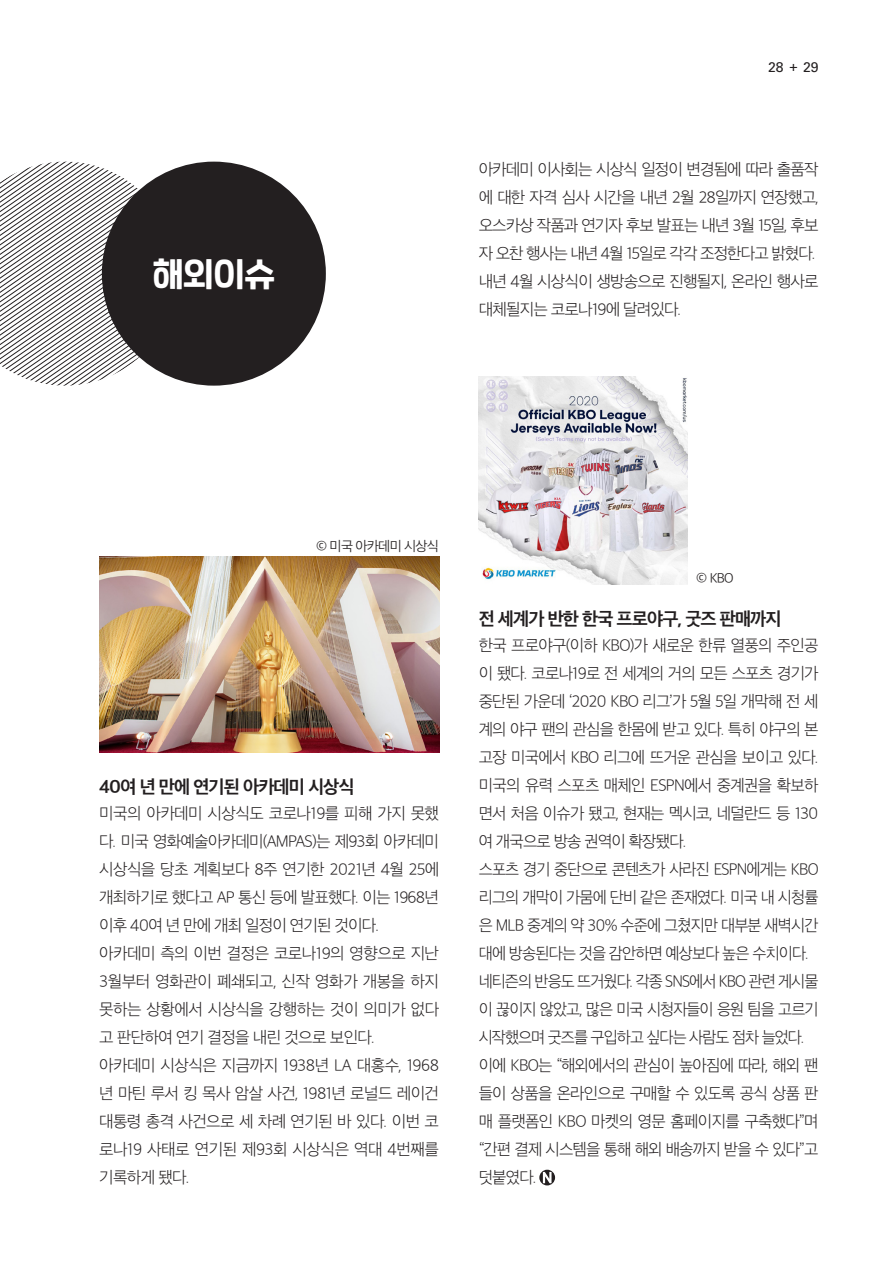
<style>
.page{position:relative;width:893px;height:1275px;background:#fff}
.page>*{position:absolute;margin:0;border:0;box-sizing:border-box;transform-origin:0 0}
.t1{font:33.25px "SD Nemony a Basic";color:#fff}
.t2{font:17.5px "SD Gothic Neoa g Bd";letter-spacing:-.05em;color:#231f20}
.t3{font:15.75px/28px "SD Gothic Neoa b Ult Lt";letter-spacing:-.05em;color:#231f20;text-align:justify}
.t4{font:14px "Univers LT Std";color:#231f20}
.t5{font:13.12px "SD Gothic Neoa c Lt";letter-spacing:-.05em;color:#231f20}
</style>
<div class="page">
<svg style="left:0;top:162px;width:176px;height:224px"></svg>
<div style="left:102px;top:162px;width:224px;height:224px;background:#231f20;border-radius:50%"></div>
<img style="left:99px;top:557px;width:340px;height:196px">
<svg style="left:539px;top:1170px;width:16px;height:15px"></svg>
<svg style="left:543px;top:1172px;width:8px;height:11px"></svg>
<img style="left:479px;top:377px;width:209px;height:208px">
<p class="t1" style="left:153px;top:257px;width:124px">해외이슈</p>
<p class="t4" style="left:768px;top:59px;width:52px">28 + 29</p>
<p class="t3" style="left:479px;top:155px;width:341px">아카데미 이사회는 시상식 일정이 변경됨에 따라 출품작 에 대한 자격 심사 시간을 내년 2월 28일까지 연장했고, 오스카상 작품과 연기자 후보 발표는 내년 3월 15일, 후보 자 오찬 행사는 내년 4월 15일로 각각 조정한다고 밝혔다.</p>
<p class="t3" style="left:479px;top:267px;width:341px">내년 4월 시상식이 생방송으로 진행될지, 온라인 행사로 대체될지는 코로나19에 달려있다.</p>
<p class="t5" style="left:316px;top:539px;width:124px">© 미국 아카데미 시상식</p>
<p class="t2" style="left:99px;top:778px;width:257px">40여 년 만에 연기된 아카데미 시상식</p>
<p class="t3" style="left:99px;top:799px;width:341px">미국의 아카데미 시상식도 코로나19를 피해 가지 못했 다. 미국 영화예술아카데미(AMPAS)는 제93회 아카데미 시상식을 당초 계획보다 8주 연기한 2021년 4월 25에 개최하기로 했다고 AP 통신 등에 발표했다. 이는 1968년 이후 40여 년 만에 개최 일정이 연기된 것이다.</p>
<p class="t3" style="left:99px;top:939px;width:341px">아카데미 측의 이번 결정은 코로나19의 영향으로 지난 3월부터 영화관이 폐쇄되고, 신작 영화가 개봉을 하지 못하는 상황에서 시상식을 강행하는 것이 의미가 없다 고 판단하여 연기 결정을 내린 것으로 보인다.</p>
<p class="t3" style="left:99px;top:1051px;width:341px">아카데미 시상식은 지금까지 1938년 LA 대홍수, 1968 년 마틴 루서 킹 목사 암살 사건, 1981년 로널드 레이건 대통령 총격 사건으로 세 차례 연기된 바 있다. 이번 코 로나19 사태로 연기된 제93회 시상식은 역대 4번째를 기록하게 됐다.</p>
<p class="t5" style="left:696px;top:572px;width:39px">© KBO</p>
<p class="t2" style="left:479px;top:610px;width:304px">전 세계가 반한 한국 프로야구, 굿즈 판매까지</p>
<p class="t3" style="left:479px;top:631px;width:341px">한국 프로야구(이하 KBO)가 새로운 한류 열풍의 주인공 이 됐다. 코로나19로 전 세계의 거의 모든 스포츠 경기가 중단된 가운데 ‘2020 KBO 리그’가 5월 5일 개막해 전 세 계의 야구 팬의 관심을 한몸에 받고 있다. 특히 야구의 본 고장 미국에서 KBO 리그에 뜨거운 관심을 보이고 있다. 미국의 유력 스포츠 매체인 ESPN에서 중계권을 확보하 면서 처음 이슈가 됐고, 현재는 멕시코, 네덜란드 등 130 여 개국으로 방송 권역이 확장됐다.</p>
<p class="t3" style="left:479px;top:855px;width:341px">스포츠 경기 중단으로 콘텐츠가 사라진 ESPN에게는 KBO 리그의 개막이 가뭄에 단비 같은 존재였다. 미국 내 시청률 은 MLB 중계의 약 30% 수준에 그쳤지만 대부분 새벽시간 대에 방송된다는 것을 감안하면 예상보다 높은 수치이다.</p>
<p class="t3" style="left:479px;top:967px;width:341px">네티즌의 반응도 뜨거웠다. 각종 SNS에서 KBO 관련 게시물 이 끊이지 않았고, 많은 미국 시청자들이 응원 팀을 고르기 시작했으며 굿즈를 구입하고 싶다는 사람도 점차 늘었다.</p>
<p class="t3" style="left:479px;top:1051px;width:341px">이에 KBO는 “해외에서의 관심이 높아짐에 따라, 해외 팬 들이 상품을 온라인으로 구매할 수 있도록 공식 상품 판 매 플랫폼인 KBO 마켓의 영문 홈페이지를 구축했다”며 “간편 결제 시스템을 통해 해외 배송까지 받을 수 있다”고 덧붙였다.</p>
</div>
